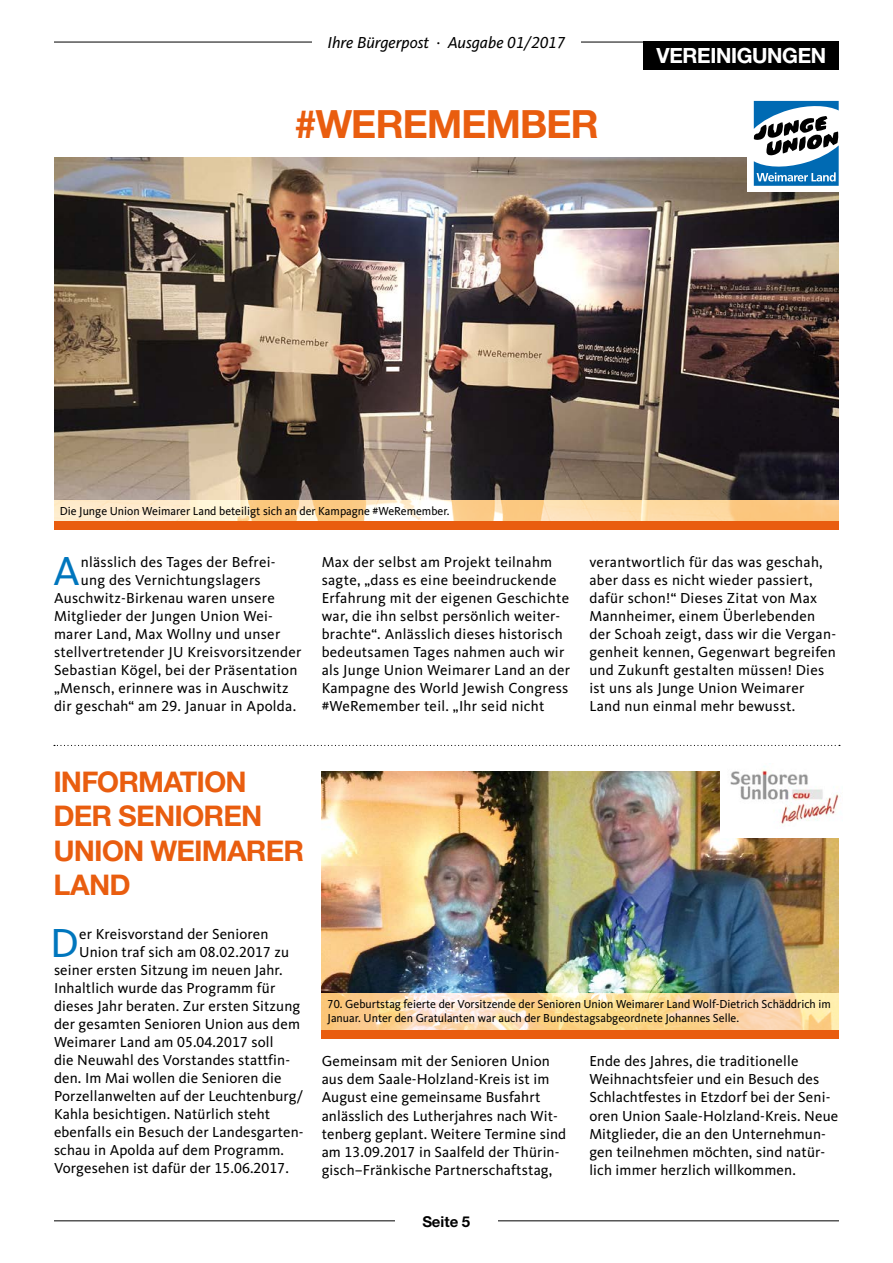
<style>
.page{position:relative;width:893px;height:1263px;background:#fff}
.page>*{position:absolute;margin:0;border:0;box-sizing:border-box;transform-origin:0 0}
.t1{font:42px "CDU Kievit Tab";color:#0076bd}
.t2{font:700 39px "CDU Helvetica";letter-spacing:.015em;color:#e95d0f}
.t3{font:700 28.5px/34.2px "CDU Helvetica";letter-spacing:.015em;color:#e95d0f}
.t4{font:700 21px "CDU Helvetica";letter-spacing:.015em;color:#fff}
.t5{font:italic 16.5px "CDU Kievit Tab";color:#000}
.t6{font:15px/18px "CDU Kievit Tab";letter-spacing:.01em;color:#000}
.t7{font:700 15px "CDU Helvetica";color:#000}
.t8{font:12px/13.5px "CDU Kievit Tab";color:#000}
</style>
<div class="page">
<hr style="left:54px;top:42px;width:785px;height:1px;background:#000">
<hr style="left:54px;top:1220px;width:785px;height:1px;background:#000">
<div style="left:312px;top:24px;width:269px;height:37px;background:#fff"></div>
<div style="left:395px;top:1209px;width:102px;height:24px;background:#fff"></div>
<img style="left:54px;top:158px;width:785px;height:342px">
<div style="left:54px;top:521px;width:785px;height:9px;background:#e95d0f"></div>
<svg style="left:54px;top:500px;width:785px;height:21px;background:#fcddae"></svg>
<img style="left:322px;top:772px;width:517px;height:222px">
<div style="left:322px;top:1030px;width:517px;height:9px;background:#e95d0f"></div>
<svg style="left:322px;top:994px;width:517px;height:36px;background:#fbd9a3"></svg>
<svg style="left:54px;top:745px;width:786px;height:1px"></svg>
<div style="left:747px;top:95px;width:98px;height:97px;background:#fff"></div>
<svg style="left:754px;top:101px;width:85px;height:85px"></svg>
<div style="left:721px;top:755px;width:124px;height:83px;background:#fff"></div>
<img style="left:730px;top:763px;width:111px;height:61px">
<div style="left:644px;top:42px;width:195px;height:28px;background:#000"></div>
<p class="t5" style="left:327px;top:33px;width:239px">Ihre Bürgerpost · Ausgabe 01/2017</p>
<h2 class="t2" style="left:295px;top:100px;width:305px">#WEREMEMBER</h2>
<h3 class="t4" style="left:657px;top:43px;width:170px">VEREINIGUNGEN</h3>
<p class="t8" style="left:60px;top:504px;width:391px">Die Junge Union Weimarer Land beteiligt sich an der Kampagne #WeRemember.</p>
<h1 class="t1" style="left:53px;top:547px;width:28px">A</h1>
<p class="t6" style="left:81px;top:553px;width:196px">nlässlich des Tages der Befrei-</p>
<p class="t6" style="left:81px;top:571px;width:182px">ung des Vernichtungslagers</p>
<p class="t6" style="left:54px;top:589px;width:222px">Auschwitz-Birkenau waren unsere</p>
<p class="t6" style="left:54px;top:607px;width:220px">Mitglieder der Jungen Union Wei-</p>
<p class="t6" style="left:54px;top:625px;width:228px">marer Land, Max Wollny und unser</p>
<p class="t6" style="left:54px;top:643px;width:249px">stellvertretender JU Kreisvorsitzender</p>
<p class="t6" style="left:54px;top:661px;width:245px">Sebastian Kögel, bei der Präsentation</p>
<p class="t6" style="left:54px;top:679px;width:236px">„Mensch, erinnere was in Auschwitz</p>
<p class="t6" style="left:54px;top:697px;width:244px">dir geschah“ am 29. Januar in Apolda.</p>
<p class="t6" style="left:322px;top:553px;width:250px">Max der selbst am Projekt teilnahm sagte, „dass es eine beeindruckende Erfahrung mit der eigenen Geschichte war, die ihn selbst persönlich weiter&shy;brachte“. Anlässlich dieses historisch bedeutsamen Tages nahmen auch wir als Junge Union Weimarer Land an der Kampagne des World Jewish Congress #WeRemember teil. „Ihr seid nicht</p>
<p class="t6" style="left:589px;top:553px;width:248px">verantwortlich für das was geschah, aber dass es nicht wieder passiert, dafür schon!“ Dieses Zitat von Max Mannheimer, einem Überlebenden der Schoah zeigt, dass wir die Vergan&shy;genheit kennen, Gegenwart begreifen und Zukunft gestalten müssen! Dies ist uns als Junge Union Weimarer Land nun einmal mehr bewusst.</p>
<h3 class="t3" style="left:54px;top:764px;width:251px">INFORMATION<br>DER SENIOREN<br>UNION WEIMARER<br>LAND</h3>
<h1 class="t1" style="left:50px;top:919px;width:30px">D</h1>
<p class="t6" style="left:79px;top:925px;width:191px">er Kreisvorstand der Senioren</p>
<p class="t6" style="left:79px;top:943px;width:211px">Union traf sich am 08.02.2017 zu</p>
<p class="t6" style="left:54px;top:961px;width:230px">seiner ersten Sitzung im neuen Jahr.</p>
<p class="t6" style="left:54px;top:979px;width:223px">Inhaltlich wurde das Programm für</p>
<p class="t6" style="left:54px;top:997px;width:248px">dieses Jahr beraten. Zur ersten Sitzung</p>
<p class="t6" style="left:54px;top:1015px;width:248px">der gesamten Senioren Union aus dem</p>
<p class="t6" style="left:54px;top:1033px;width:221px">Weimarer Land am 05.04.2017 soll</p>
<p class="t6" style="left:54px;top:1051px;width:238px">die Neuwahl des Vorstandes stattfin-</p>
<p class="t6" style="left:54px;top:1069px;width:229px">den. Im Mai wollen die Senioren die</p>
<p class="t6" style="left:54px;top:1087px;width:251px">Porzellanwelten auf der Leuchtenburg/</p>
<p class="t6" style="left:54px;top:1105px;width:218px">Kahla besichtigen. Natürlich steht</p>
<p class="t6" style="left:54px;top:1123px;width:251px">ebenfalls ein Besuch der Landesgarten-</p>
<p class="t6" style="left:54px;top:1141px;width:232px">schau in Apolda auf dem Programm.</p>
<p class="t6" style="left:54px;top:1159px;width:236px">Vorgesehen ist dafür der 15.06.2017.</p>
<p class="t8" style="left:328px;top:998px;width:505px">70. Geburtstag feierte der Vorsitzende der Senioren Union Weimarer Land Wolf-Dietrich Schäddrich im<br>Januar. Unter den Gratulanten war auch der Bundestagsabgeordnete Johannes Selle.</p>
<p class="t6" style="left:322px;top:1052px;width:246px">Gemeinsam mit der Senioren Union aus dem Saale-Holzland-Kreis ist im August eine gemeinsame Busfahrt anlässlich des Lutherjahres nach Wit&shy;tenberg geplant. Weitere Termine sind am 13.09.2017 in Saalfeld der Thürin&shy;gisch–Fränkische Partnerschaftstag,</p>
<p class="t6" style="left:589px;top:1052px;width:250px">Ende des Jahres, die traditionelle Weihnachtsfeier und ein Besuch des Schlachtfestes in Etzdorf bei der Seni&shy;oren Union Saale-Holzland-Kreis. Neue Mitglieder, die an den Unternehmun&shy;gen teilnehmen möchten, sind natür&shy;lich immer herzlich willkommen.</p>
<p class="t7" style="left:423px;top:1212px;width:49px">Seite 5</p>
</div>
